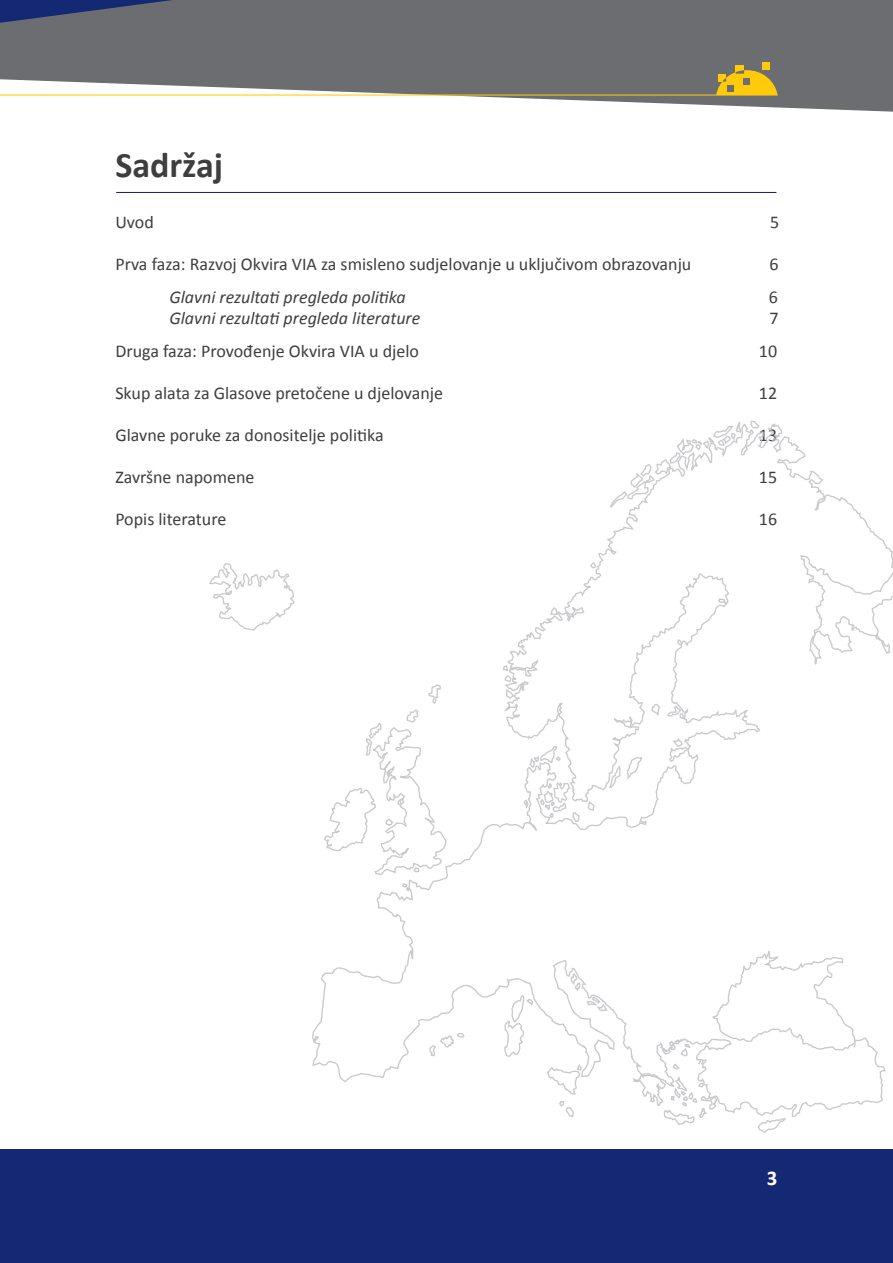
<style>
.page{position:relative;width:893px;height:1263px;background:#fff}
.page>*{position:absolute;margin:0;border:0;box-sizing:border-box;transform-origin:0 0}
.t1{font:700 36px "Calibri";color:#3e3e3f}
.t2{font:700 21px "Calibri";color:#fff}
.t3{font:18px "Calibri";color:#3e3e3f}
.t4{font:italic 18px "Calibri";color:#3e3e3f}
</style>
<div class="page">
<hr style="left:116px;top:192px;width:660px;height:1px;background:#152874">
<svg style="left:0;top:0;width:893px;height:112px;background:#828385"></svg>
<svg style="left:0;top:0;width:173px;height:23px;background:#404a71"></svg>
<hr style="left:0;top:95px;width:778px;height:1px;background:#feca0a">
<div style="left:762px;top:62px;width:8px;height:8px;background:#feca0a"></div>
<div style="left:736px;top:65px;width:8px;height:9px;background:#feca0a"></div>
<svg style="left:716px;top:70px;width:62px;height:25px;background:#d2ae28"></svg>
<svg style="left:209px;top:563px;width:86px;height:68px"></svg>
<svg style="left:504px;top:421px;width:278px;height:316px"></svg>
<svg style="left:503px;top:664px;width:12px;height:36px"></svg>
<svg style="left:549px;top:606px;width:10px;height:10px"></svg>
<svg style="left:589px;top:561px;width:9px;height:8px"></svg>
<svg style="left:750px;top:421px;width:10px;height:9px"></svg>
<svg style="left:609px;top:422px;width:133px;height:113px"></svg>
<svg style="left:345px;top:684px;width:96px;height:118px"></svg>
<svg style="left:775px;top:435px;width:118px;height:256px"></svg>
<svg style="left:615px;top:951px;width:271px;height:182px"></svg>
<svg style="left:312px;top:802px;width:303px;height:316px"></svg>
<svg style="left:523px;top:703px;width:257px;height:136px"></svg>
<div style="left:0;top:1150px;width:893px;height:113px;background:#152874"></div>
<h1 class="t1" style="left:115px;top:143px;width:109px">Sadržaj</h1>
<p class="t3" style="left:115px;top:211px;width:40px">Uvod</p>
<p class="t3" style="left:115px;top:253px;width:577px">Prva faza: Razvoj Okvira VIA za smisleno sudjelovanje u uključivom obrazovanju</p>
<p class="t3" style="left:769px;top:253px;width:11px">6</p>
<p class="t4" style="left:169px;top:286px;width:238px">Glavni rezultati pregleda politika</p>
<p class="t3" style="left:769px;top:286px;width:11px">6</p>
<p class="t4" style="left:169px;top:307px;width:253px">Glavni rezultati pregleda literature</p>
<p class="t3" style="left:769px;top:307px;width:11px">7</p>
<p class="t3" style="left:115px;top:340px;width:305px">Druga faza: Provođenje Okvira VIA u djelo</p>
<p class="t3" style="left:759px;top:340px;width:20px">10</p>
<p class="t3" style="left:115px;top:382px;width:329px">Skup alata za Glasove pretočene u djelovanje</p>
<p class="t3" style="left:759px;top:382px;width:20px">12</p>
<p class="t3" style="left:115px;top:424px;width:270px">Glavne poruke za donositelje politika</p>
<p class="t3" style="left:759px;top:424px;width:20px">13</p>
<p class="t3" style="left:115px;top:466px;width:141px">Završne napomene</p>
<p class="t3" style="left:759px;top:466px;width:20px">15</p>
<p class="t3" style="left:115px;top:508px;width:113px">Popis literature</p>
<p class="t3" style="left:759px;top:508px;width:20px">16</p>
<p class="t3" style="left:770px;top:211px;width:11px">5</p>
<p class="t2" style="left:767px;top:1165px;width:12px">3</p>
</div>
